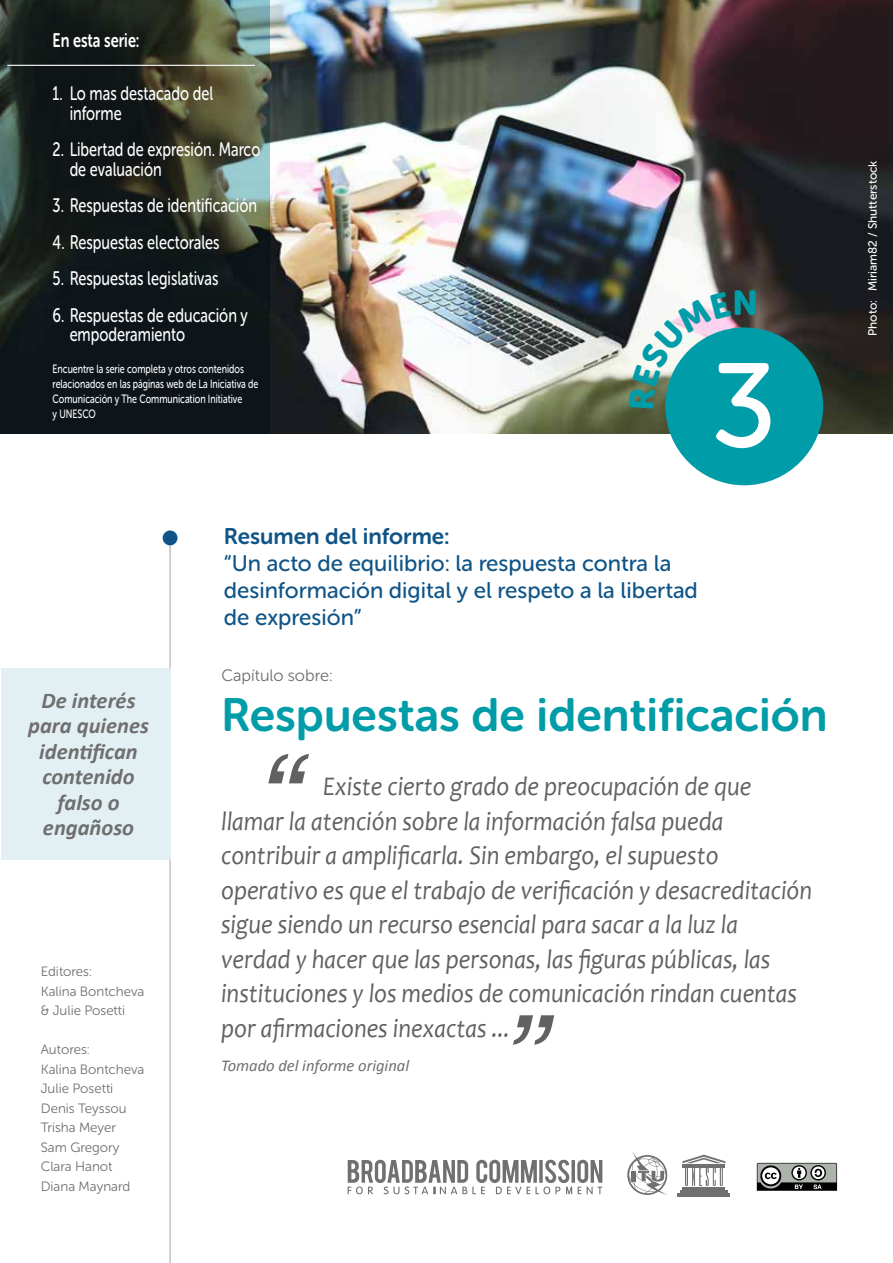
<style>
.page{position:relative;width:893px;height:1263px;background:#fff}
.page>*{position:absolute;margin:0;border:0;box-sizing:border-box;transform-origin:0 0}
.t1{font:118.5px "Museo Sans Rounded 500";color:#fff}
.t2{font:46.5px "Museo Sans Rounded 700";color:#009ca8}
.t3{font:34.5px "Museo Sans Rounded 900";color:#009ca8}
.t4{font:italic 27px/34.5px "Candara";color:#616160;scale:.9 1}
.t5{font:22.5px/27px "Museo Sans Rounded 500";color:#0f5487}
.t6{font:italic 700 22.5px/25.5px "Calibri";color:#706f6f;text-align:center}
.t7{font:22.5px "Museo Sans Rounded 700";color:#0f5487}
.t8{font:19.5px/19.5px "Museo Sans Rounded 500";color:#fff;scale:.75 1}
.t9{font:19.5px "Museo Sans Rounded 700";color:#fff;scale:.75 1}
.t10{font:italic 16.5px "Calibri";color:#706f6f}
.t11{font:16.5px "Museo Sans Rounded 300";color:#706f6f}
.t12{font:13.5px/19.5px "Museo Sans Rounded 300";color:#706f6f}
.t13{font:12px/15px "Museo Sans Rounded 500";color:#fff;scale:.75 1}
.t14{font:12px "Museo Sans Rounded 500";color:#fff}
</style>
<div class="page">
<hr style="left:170px;top:0;width:1px;height:1263px;background:#aeaeae">
<div style="left:155px;top:423px;width:28px;height:117px;background:#fff"></div>
<div style="left:1px;top:669px;width:170px;height:191px;background:#e3f0f3"></div>
<img style="left:269px;top:0;width:624px;height:434px">
<div style="left:665px;top:327px;width:158px;height:158px;background:#009ca8;border-radius:50%"></div>
<div style="left:163px;top:530px;width:15px;height:15px;background:#0f5487;border-radius:50%"></div>
<svg style="left:0;top:0;width:269px;height:434px;background:#222a26"></svg>
<svg style="left:268px;top:754px;width:41px;height:29px"></svg>
<svg style="left:513px;top:1015px;width:41px;height:30px"></svg>
<hr style="left:7px;top:65px;width:248px;height:1px;background:#fff">
<svg style="left:348px;top:1160px;width:254px;height:34px"></svg>
<hr style="left:682px;top:1187px;width:43px;height:3px;background:#707070">
<hr style="left:680px;top:1190px;width:48px;height:3px;background:#707070">
<hr style="left:678px;top:1193px;width:52px;height:3px;background:#707070">
<svg style="left:682px;top:1155px;width:43px;height:31px"></svg>
<svg style="left:627px;top:1151px;width:41px;height:44px"></svg>
<svg style="left:757px;top:1163px;width:80px;height:28px;background:#737673"></svg>
<svg style="left:629px;top:292px;width:102px;height:116px"></svg>
<p class="t9" style="left:53px;top:29px;width:117px">En esta serie:</p>
<p class="t8" style="left:70px;top:84px;width:193px;text-indent:-17px">1. Lo mas destacado del informe</p>
<p class="t8" style="left:70px;top:140px;width:256px;text-indent:-17px">2. Libertad de expresión. Marco de evaluación</p>
<p class="t8" style="left:53px;top:196px;width:274px">3. Respuestas de identificación</p>
<p class="t8" style="left:53px;top:232px;width:224px">4. Respuestas electorales</p>
<p class="t8" style="left:53px;top:269px;width:223px">5. Respuestas legislativas</p>
<p class="t8" style="left:70px;top:305px;width:239px;text-indent:-17px">6. Respuestas de educación y empoderamiento</p>
<p class="t13" style="left:53px;top:362px;width:276px">Encuentre la serie completa y otros contenidos relacionados en las páginas web de La Iniciativa de Comunicación y The Communication Initiative<br>y UNESCO</p>
<p class="t3" style="left:732px;top:283px;width:27px">N</p>
<h1 class="t1" style="left:711px;top:341px;width:67px">3</h1>
<p class="t7" style="left:224px;top:524px;width:227px">Resumen del informe:</p>
<p class="t5" style="left:224px;top:550px;width:475px">“Un acto de equilibrio: la respuesta contra la desinformación digital y el respeto a la libertad de expresión”</p>
<p class="t11" style="left:221px;top:666px;width:113px">Capítulo sobre:</p>
<p class="t6" style="left:28px;top:688px;width:122px">De interés para quienes identifican contenido falso o engañoso</p>
<p class="t12" style="left:41px;top:962px;width:105px">Editores:<br>Kalina Bontcheva &amp; Julie Posetti</p>
<p class="t12" style="left:41px;top:1040px;width:105px">Autores:<br>Kalina Bontcheva<br>Julie Posetti<br>Denis Teyssou<br>Trisha Meyer<br>Sam Gregory<br>Clara Hanot<br>Diana Maynard</p>
<h2 class="t2" style="left:221px;top:689px;width:608px">Respuestas de identificación</h2>
<p class="t4" style="left:221px;top:769px;width:658px;text-indent:102px">Existe cierto grado de preocupación de que llamar la atención sobre la información falsa pueda contribuir a amplificarla. Sin embargo, el supuesto operativo es que el trabajo de verificación y desacreditación sigue siendo un recurso esencial para sacar a la luz la verdad y hacer que las personas, las figuras públicas, las instituciones y los medios de comunicación rindan cuentas por afirmaciones inexactas ...</p>
<p class="t10" style="left:221px;top:1055px;width:190px">Tomado del informe original</p>
<p class="t14" style="left:866px;top:336px;width:177px;rotate:-90deg">Photo: Miriam82 / Shutterstock</p>
</div>
